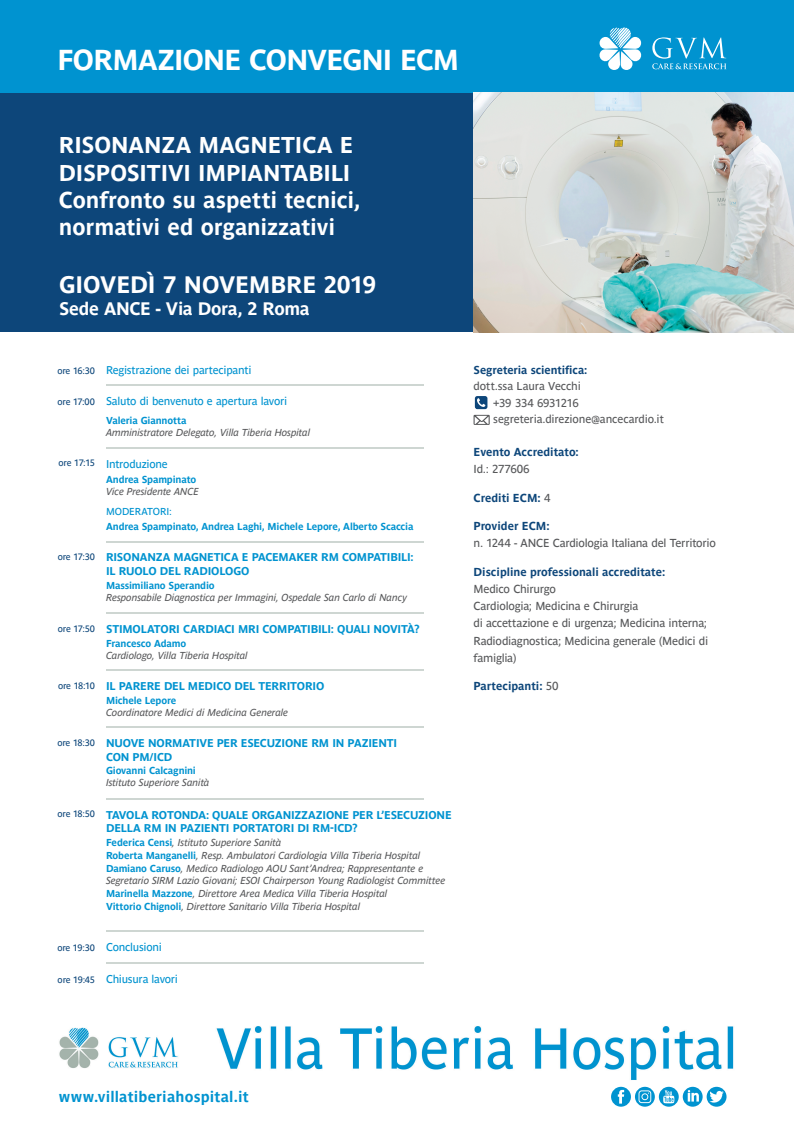
<style>
.page{position:relative;width:794px;height:1134px;background:#fff}
.page>*{position:absolute;margin:0;border:0;box-sizing:border-box;transform-origin:0 0}
.t1{font:700 28.6px "Parisine Ptf";letter-spacing:-.025em;color:#fff}
.t2{font:700 23.6px "Parisine Ptf";color:#fff}
.t3{font:700 22.68px/27.2px "Parisine Ptf";letter-spacing:-.005em;color:#fff}
.t4{font:700 17.96px "Parisine Ptf";letter-spacing:-.02em;color:#fff}
.t5{font:700 15.08px "Parisine Ptf";letter-spacing:.015em;color:#0093d0}
.t6{font:11.48px/17.2px "Parisine Ptf";letter-spacing:-.02em;color:#57585a}
.t7{font:700 11.48px "Parisine Ptf";color:#0d467a}
.t8{font:11.32px/16.4px "Parisine Ptf";letter-spacing:-.015em;color:#57585a}
.t9{font:700 11.32px "Parisine Ptf";letter-spacing:-.01em;color:#0d467a}
.t10{font:700 11.2px/13.8px "Parisine Ptf";letter-spacing:-.015em;color:#0093d0}
.t11{font:11.2px "Parisine Ptf";letter-spacing:-.02em;color:#0093d0}
.t12{font:italic 10px/12.8px "Parisine Ptf";letter-spacing:-.015em;color:#57585a}
.t13{font:700 10px "Parisine Ptf";letter-spacing:-.015em;color:#0093d0}
.t14{font:10px "Parisine Ptf";letter-spacing:-.005em;color:#0093d0}
.t15{font:9.2px "Parisine Ptf";letter-spacing:-.02em;color:#0d467a}
.s1{font-size:9.2px;color:#0d467a}
.s2{font-weight:700;font-style:normal;color:#0093d0}
.s3{font-weight:400;color:#57585a}
</style>
<div class="page">
<img style="left:59px;top:1026px;width:675px;height:61px">
<div style="left:0;top:87px;width:771px;height:245px;background:#0d467a"></div>
<div style="left:0;top:0;width:794px;height:93px;background:#0093d0"></div>
<svg style="left:599px;top:28px;width:43px;height:42px"></svg>
<svg style="left:652px;top:37px;width:74px;height:32px"></svg>
<svg style="left:659px;top:1087px;width:67px;height:20px"></svg>
<svg style="left:611px;top:1087px;width:20px;height:20px"></svg>
<svg style="left:635px;top:1087px;width:20px;height:20px"></svg>
<svg style="left:638px;top:1090px;width:13px;height:13px"></svg>
<hr style="left:106px;top:447px;width:317px;height:2px;background:#ced6d2">
<hr style="left:106px;top:612px;width:317px;height:2px;background:#ced6d2">
<hr style="left:106px;top:669px;width:317px;height:2px;background:#ced6d2">
<hr style="left:106px;top:726px;width:317px;height:2px;background:#ced6d2">
<hr style="left:106px;top:798px;width:317px;height:2px;background:#ced6d2">
<hr style="left:106px;top:930px;width:317px;height:2px;background:#ced6d2">
<hr style="left:106px;top:962px;width:317px;height:1px;background:#ced6d2">
<hr style="left:106px;top:541px;width:317px;height:1px;background:#ced6d2">
<hr style="left:106px;top:385px;width:317px;height:1px;background:#ced6d2">
<svg style="left:473px;top:415px;width:17px;height:10px"></svg>
<img style="left:473px;top:93px;width:321px;height:239px">
<svg style="left:475px;top:396px;width:12px;height:13px"></svg>
<h1 class="t1" style="left:57px;top:38px;width:403px">FORMAZIONE CONVEGNI ECM</h1>
<h3 class="t3" style="left:59px;top:130px;width:303px">RISONANZA MAGNETICA E<br>DISPOSITIVI IMPIANTABILI<br>Confronto su aspetti tecnici, normativi ed organizzativi</h3>
<h2 class="t2" style="left:59px;top:267px;width:318px">GIOVEDÌ 7 NOVEMBRE 2019</h2>
<h3 class="t4" style="left:59px;top:295px;width:252px">Sede ANCE - Via Dora, 2 Roma</h3>
<p class="t11" style="left:57px;top:361px;width:196px"><span class="s1">ore 16:30</span> Registrazione dei partecipanti</p>
<p class="t11" style="left:57px;top:393px;width:231px"><span class="s1">ore 17:00</span> Saluto di benvenuto e apertura lavori</p>
<p class="t13" style="left:106px;top:412px;width:82px">Valeria Giannotta</p>
<p class="t12" style="left:106px;top:425px;width:206px">Amministratore Delegato, Villa Tiberia Hospital</p>
<p class="t15" style="left:59px;top:456px;width:38px">ore 17:15</p>
<p class="t11" style="left:106px;top:455px;width:63px">Introduzione</p>
<p class="t13" style="left:106px;top:472px;width:92px">Andrea Spampinato</p>
<p class="t12" style="left:106px;top:484px;width:94px">Vice Presidente ANCE</p>
<p class="t14" style="left:106px;top:504px;width:68px">MODERATORI:</p>
<p class="t13" style="left:106px;top:519px;width:309px">Andrea Spampinato, Andrea Laghi, Michele Lepore, Alberto Scaccia</p>
<p class="t15" style="left:58px;top:550px;width:39px">ore 17:30</p>
<p class="t10" style="left:106px;top:549px;width:309px">RISONANZA MAGNETICA E PACEMAKER RM COMPATIBILI:<br>IL RUOLO DEL RADIOLOGO</p>
<p class="t13" style="left:106px;top:578px;width:110px">Massimiliano Sperandio</p>
<p class="t12" style="left:106px;top:590px;width:303px">Responsabile Diagnostica per Immagini, Ospedale San Carlo di Nancy</p>
<p class="t15" style="left:58px;top:621px;width:39px">ore 17:50</p>
<p class="t10" style="left:106px;top:621px;width:315px">STIMOLATORI CARDIACI MRI COMPATIBILI: QUALI NOVITÀ?</p>
<p class="t13" style="left:106px;top:636px;width:82px">Francesco Adamo</p>
<p class="t12" style="left:106px;top:648px;width:143px">Cardiologo, Villa Tiberia Hospital</p>
<p class="t15" style="left:58px;top:678px;width:38px">ore 18:10</p>
<p class="t10" style="left:106px;top:678px;width:220px">IL PARERE DEL MEDICO DEL TERRITORIO</p>
<p class="t13" style="left:106px;top:693px;width:72px">Michele Lepore</p>
<p class="t12" style="left:106px;top:705px;width:184px">Coordinatore Medici di Medicina Generale</p>
<p class="t15" style="left:57px;top:735px;width:39px">ore 18:30</p>
<p class="t10" style="left:106px;top:735px;width:293px">NUOVE NORMATIVE PER ESECUZIONE RM IN PAZIENTI<br>CON PM/ICD</p>
<p class="t13" style="left:106px;top:763px;width:91px">Giovanni Calcagnini</p>
<p class="t12" style="left:106px;top:776px;width:105px">Istituto Superiore Sanità</p>
<p class="t15" style="left:57px;top:807px;width:39px">ore 18:50</p>
<p class="t10" style="left:106px;top:807px;width:347px">TAVOLA ROTONDA: QUALE ORGANIZZAZIONE PER L’ESECUZIONE<br>DELLA RM IN PAZIENTI PORTATORI DI RM-ICD?</p>
<p class="t12" style="left:106px;top:835px;width:341px"><span class="s2">Federica Censi</span>, Istituto Superiore Sanità<br><span class="s2">Roberta Manganelli</span>, Resp. Ambulatori Cardiologia Villa Tiberia Hospital <span class="s2">Damiano Caruso</span>, Medico Radiologo AOU Sant’Andrea; Rappresentante e Segretario SIRM Lazio Giovani; ESOI Chairperson Young Radiologist Committee <span class="s2">Marinella Mazzone</span>, Direttore Area Medica Villa Tiberia Hospital<br><span class="s2">Vittorio Chignoli</span>, Direttore Sanitario Villa Tiberia Hospital</p>
<p class="t11" style="left:57px;top:939px;width:106px"><span class="s1">ore 19:30</span> Conclusioni</p>
<p class="t11" style="left:58px;top:970px;width:122px"><span class="s1">ore 19:45</span> Chiusura lavori</p>
<p class="t9" style="left:473px;top:361px;width:115px">Segreteria scientifica:</p>
<p class="t8" style="left:493px;top:377px;width:172px;text-indent:-20px">dott.ssa Laura Vecchi<br>+39 334 6931216 segreteria.direzione@ancecardio.it</p>
<p class="t7" style="left:473px;top:444px;width:107px">Evento Accreditato:</p>
<p class="t6" style="left:473px;top:460px;width:58px">Id.: 277606</p>
<p class="t7" style="left:473px;top:489px;width:78px">Crediti ECM: <span class="s3">4</span></p>
<p class="t7" style="left:473px;top:517px;width:78px">Provider ECM:</p>
<p class="t6" style="left:473px;top:534px;width:244px">n. 1244 - ANCE Cardiologia Italiana del Territorio</p>
<p class="t7" style="left:473px;top:563px;width:193px">Discipline professionali accreditate:</p>
<p class="t6" style="left:473px;top:579px;width:236px">Medico Chirurgo<br>Cardiologia; Medicina e Chirurgia<br>di accettazione e di urgenza; Medicina interna;<br>Radiodiagnostica; Medicina generale (Medici di famiglia)</p>
<p class="t7" style="left:473px;top:678px;width:87px">Partecipanti: <span class="s3">50</span></p>
<h3 class="t5" style="left:59px;top:1086px;width:191px">www.villatiberiahospital.it</h3>
</div>
